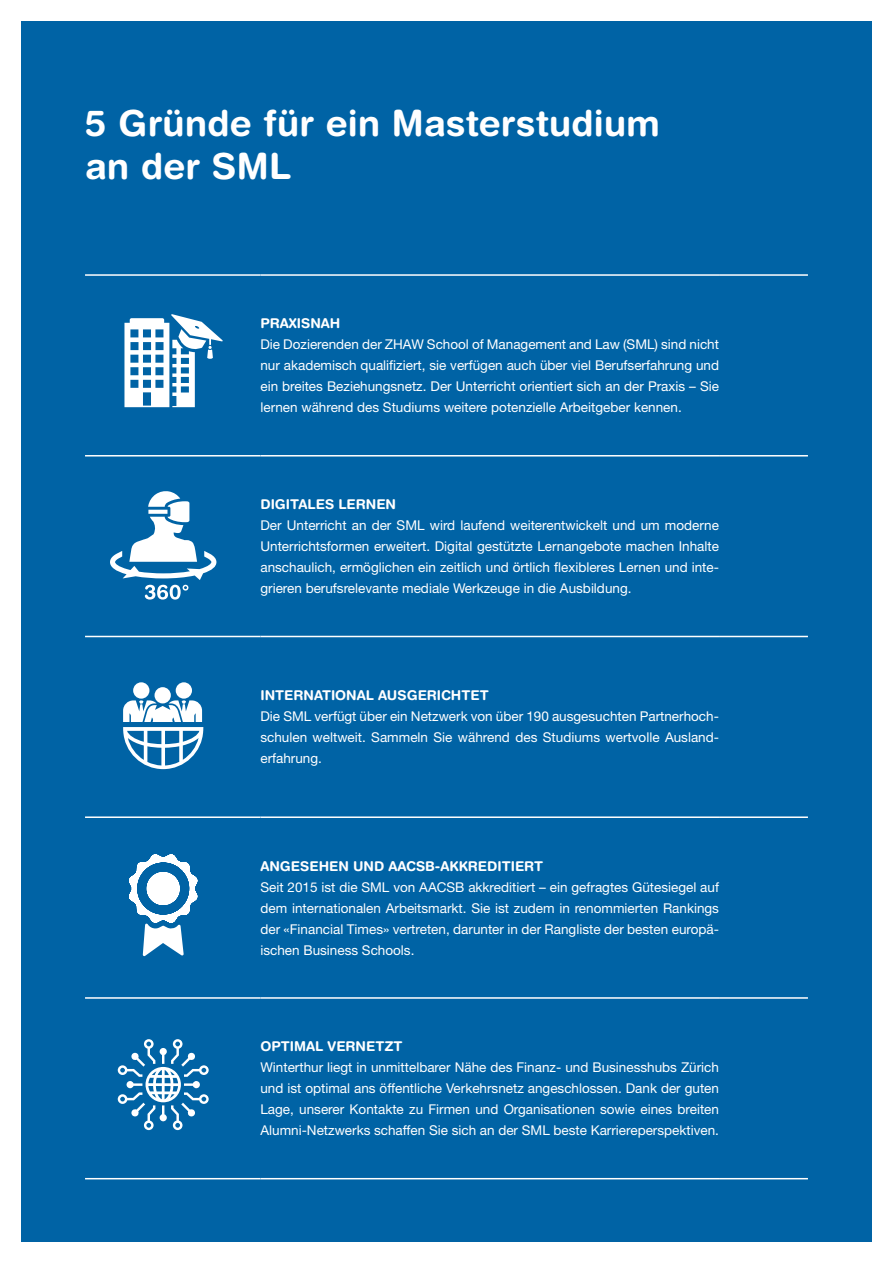
<style>
.page{position:relative;width:893px;height:1263px;background:#fff}
.page>*{position:absolute;margin:0;border:0;box-sizing:border-box;transform-origin:0 0}
.t1{font:700 36px/42.5px "Helvetica Rounded LT Std";letter-spacing:.005em;color:#fff}
.t2{font:13.5px/21px "Helvetica Neue LT Pro";color:#fff;text-align:justify}
.t3{font:700 13.5px "Helvetica Rounded LT Std";color:#fff}
</style>
<div class="page">
<div style="left:21px;top:21px;width:851px;height:1221px;background:#0063a5"></div>
<hr style="left:85px;top:274px;width:175px;height:2px;background:#fff">
<hr style="left:260px;top:274px;width:459px;height:2px;background:#fff">
<hr style="left:719px;top:274px;width:89px;height:2px;background:#fff">
<hr style="left:85px;top:455px;width:175px;height:1px;background:#fff">
<hr style="left:260px;top:455px;width:459px;height:1px;background:#fff">
<hr style="left:719px;top:455px;width:89px;height:1px;background:#fff">
<hr style="left:85px;top:636px;width:175px;height:1px;background:#fff">
<hr style="left:260px;top:636px;width:459px;height:1px;background:#fff">
<hr style="left:719px;top:636px;width:89px;height:1px;background:#fff">
<hr style="left:85px;top:816px;width:175px;height:2px;background:#fff">
<hr style="left:260px;top:816px;width:459px;height:2px;background:#fff">
<hr style="left:719px;top:816px;width:89px;height:2px;background:#fff">
<hr style="left:85px;top:997px;width:175px;height:2px;background:#fff">
<hr style="left:260px;top:997px;width:459px;height:2px;background:#fff">
<hr style="left:719px;top:997px;width:89px;height:2px;background:#fff">
<hr style="left:85px;top:1178px;width:175px;height:1px;background:#fff">
<hr style="left:260px;top:1178px;width:459px;height:1px;background:#fff">
<hr style="left:719px;top:1178px;width:89px;height:1px;background:#fff">
<svg style="left:124px;top:314px;width:99px;height:93px"></svg>
<svg style="left:118px;top:1039px;width:91px;height:91px"></svg>
<svg style="left:110px;top:491px;width:106px;height:109px"></svg>
<svg style="left:123px;top:682px;width:80px;height:87px"></svg>
<svg style="left:129px;top:854px;width:68px;height:102px"></svg>
<h1 class="t1" style="left:85px;top:101px;width:576px">5 Gründe für ein Masterstudium an der SML</h1>
<h1 class="t1" style="left:85px;top:101px;width:647px">Five Reasons for Get ing a Master’s<br>Degree at the SML</h1>
<p class="t3" style="left:260px;top:315px;width:82px">PRAXISNAH</p>
<p class="t2" style="left:260px;top:334px;width:460px">Die Dozierenden der ZHAW School of Management and Law (SML) sind nicht nur akademisch qualifiziert, sie verfügen auch über viel Berufserfahrung und ein breites Beziehungsnetz. Der Unterricht orientiert sich an der Praxis – Sie lernen während des Studiums weitere potenzielle Arbeitgeber kennen.</p>
<p class="t3" style="left:260px;top:496px;width:137px">DIGITALES LERNEN</p>
<p class="t2" style="left:260px;top:514px;width:460px">Der Unterricht an der SML wird laufend weiterentwickelt und um moderne Unterrichtsformen erweitert. Digital gestützte Lernangebote machen Inhalte anschaulich, ermöglichen ein zeitlich und örtlich flexibleres Lernen und inte&shy;grieren berufsrelevante mediale Werkzeuge in die Ausbildung.</p>
<p class="t3" style="left:260px;top:687px;width:230px">INTERNATIONAL AUSGERICHTET</p>
<p class="t2" style="left:260px;top:706px;width:460px">Die SML verfügt über ein Netzwerk von über 190 ausgesuchten Partnerhoch&shy;schulen weltweit. Sammeln Sie während des Studiums wertvolle Ausland&shy;erfahrung.</p>
<p class="t3" style="left:260px;top:857px;width:284px">ANGESEHEN UND AACSB-AKKREDITIERT</p>
<p class="t2" style="left:260px;top:876px;width:460px">Seit 2015 ist die SML von AACSB akkreditiert – ein gefragtes Gütesiegel auf dem internationalen Arbeitsmarkt. Sie ist zudem in renommierten Rankings der «Financial Times» vertreten, darunter in der Rangliste der besten europä&shy;ischen Business Schools.</p>
<p class="t3" style="left:260px;top:1037px;width:144px">OPTIMAL VERNETZT</p>
<p class="t2" style="left:260px;top:1056px;width:460px">Winterthur liegt in unmittelbarer Nähe des Finanz- und Businesshubs Zürich und ist optimal ans öffentliche Verkehrsnetz angeschlossen. Dank der guten Lage, unserer Kontakte zu Firmen und Organisationen sowie eines breiten Alumni-Netzwerks schaffen Sie sich an der SML beste Karriereperspektiven.</p>
</div>
